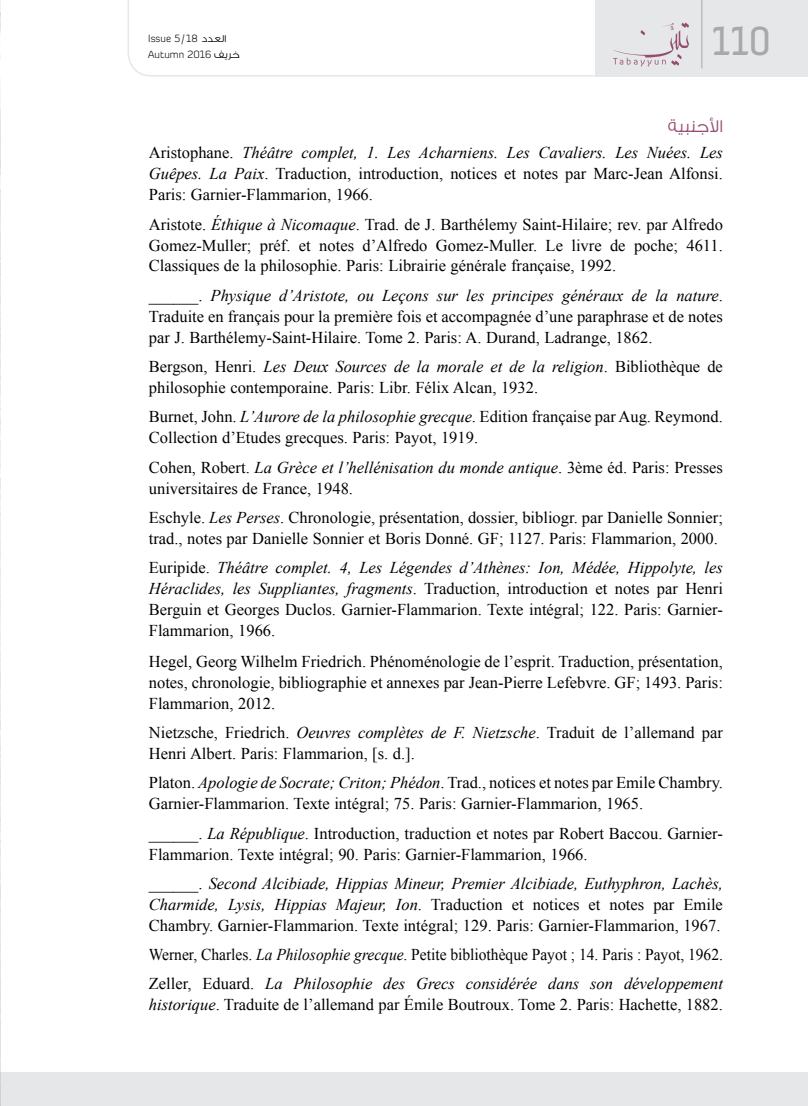
<style>
.page{position:relative;width:808px;height:1106px;background:#fff}
.page>*{position:absolute;margin:0;border:0;box-sizing:border-box;transform-origin:0 0}
.t1{font:500 39.75px "Diavlo";color:#a7a9ac;scale:.83 1}
.t2{font:300 18px "GESS Two";color:#954d6f}
.t3{font:16.5px/20.9px "Times New Roman";color:#000}
.t4{font:16.5px/29.4px "Times New Roman";color:#000;scale:.94 1}
.t5{font:300 10.5px "Diavlo";color:#000}
.s1{font-family:"GESS Two"}
.s2{font-style:italic}
</style>
<div class="page">
<svg style="left:127px;top:0;width:468px;height:77px"></svg>
<div style="left:595px;top:0;width:213px;height:77px;background:#e6e7e8"></div>
<div style="left:0;top:1071px;width:808px;height:35px;background:#e6e7e8"></div>
<img style="left:0;top:941px;width:1px;height:165px">
<img style="left:0;top:0;width:1px;height:60px">
<hr style="left:0;top:165px;width:1px;height:776px;background:#eaebeb">
<svg style="left:0;top:84px;width:1px;height:393px"></svg>
<p class="t5" style="left:148px;top:32px;width:80px">Issue 5/18 <span class="s1">دد ع ال</span></p>
<h1 class="t1" style="left:712px;top:16px;width:72px">110</h1>
<p class="t5" style="left:148px;top:48px;width:93px">Autumn 2016 <span class="s1">ف خر ي</span></p>
<p class="t2" style="left:668px;top:115px;width:57px">جن ب ية اأ ل</p>
<p class="t3" style="left:149px;top:142px;width:576px;text-align:justify">Aristophane. <span class="s2">Théâtre complet, 1. Les Acharniens. Les Cavaliers. Les Nuées. Les Guêpes. La Paix</span>. Traduction, introduction, notices et notes par Marc-Jean Alfonsi.<br>Paris: Garnier-Flammarion, 1966.</p>
<p class="t3" style="left:149px;top:213px;width:576px;text-align:justify">Aristote. <span class="s2">Éthique à Nicomaque</span>. Trad. de J. Barthélemy Saint-Hilaire; rev. par Alfredo Gomez-Muller; préf. et notes d’Alfredo Gomez-Muller. Le livre de poche; 4611.<br>Classiques de la philosophie. Paris: Librairie générale française, 1992.</p>
<p class="t3" style="left:149px;top:285px;width:576px;text-align:justify">______. <span class="s2">Physique d’Aristote, ou Leçons sur les principes généraux de la nature</span>.<br>Traduite en français pour la première fois et accompagnée d’une paraphrase et de notes par J. Barthélemy-Saint-Hilaire. Tome 2. Paris: A. Durand, Ladrange, 1862.</p>
<p class="t3" style="left:149px;top:356px;width:576px">Bergson, Henri. <span class="s2">Les Deux Sources de la morale et de la religion</span>. Bibliothèque de philosophie contemporaine. Paris: Libr. Félix Alcan, 1932.</p>
<p class="t3" style="left:149px;top:406px;width:576px">Burnet, John. <span class="s2">L’Aurore de la philosophie grecque</span>. Edition française par Aug. Reymond.<br>Collection d’Etudes grecques. Paris: Payot, 1919.</p>
<p class="t3" style="left:149px;top:456px;width:576px">Cohen, Robert. <span class="s2">La Grèce et l’hellénisation du monde antique</span>. 3ème éd. Paris: Presses universitaires de France, 1948.</p>
<p class="t3" style="left:149px;top:507px;width:576px">Eschyle. <span class="s2">Les Perses</span>. Chronologie, présentation, dossier, bibliogr. par Danielle Sonnier; trad., notes par Danielle Sonnier et Boris Donné. GF; 1127. Paris: Flammarion, 2000.</p>
<p class="t3" style="left:149px;top:557px;width:576px;text-align:justify">Euripide. <span class="s2">Théâtre complet. 4, Les Légendes d’Athènes: Ion, Médée, Hippolyte, les Héraclides, les Suppliantes, fragments</span>. Traduction, introduction et notes par Henri Berguin et Georges Duclos. Garnier-Flammarion. Texte intégral; 122. Paris: Garnier-Flammarion, 1966.</p>
<p class="t3" style="left:149px;top:650px;width:576px;text-align:justify">Hegel, Georg Wilhelm Friedrich. Phénoménologie de l’esprit. Traduction, présentation, notes, chronologie, bibliographie et annexes par Jean-Pierre Lefebvre. GF; 1493. Paris:<br>Flammarion, 2012.</p>
<p class="t3" style="left:149px;top:722px;width:576px">Nietzsche, Friedrich. <span class="s2">Oeuvres complètes de F. Nietzsche</span>. Traduit de l’allemand par<br>Henri Albert. Paris: Flammarion, [s. d.].</p>
<p class="t3" style="left:149px;top:772px;width:576px">Platon. <span class="s2">Apologie de Socrate; Criton; Phédon</span>. Trad., notices et notes par Emile Chambry.<br>Garnier-Flammarion. Texte intégral; 75. Paris: Garnier-Flammarion, 1965.</p>
<p class="t3" style="left:149px;top:822px;width:576px">______. <span class="s2">La République</span>. Introduction, traduction et notes par Robert Baccou. Garnier-<br>Flammarion. Texte intégral; 90. Paris: Garnier-Flammarion, 1966.</p>
<p class="t3" style="left:149px;top:872px;width:576px;text-align:justify">______. <span class="s2">Second Alcibiade, Hippias Mineur, Premier Alcibiade, Euthyphron, Lachès, Charmide, Lysis, Hippias Majeur, Ion</span>. Traduction et notices et notes par Emile Chambry. Garnier-Flammarion. Texte intégral; 129. Paris: Garnier-Flammarion, 1967.</p>
<p class="t4" style="left:149px;top:939px;width:612px">Werner, Charles. <span class="s2">La Philosophie grecque</span>. Petite bibliothèque Payot ; 14. Paris : Payot, 1962.<br>Zeller, Eduard. <span class="s2">La Philosophie des Grecs considérée dans son développement</span></p>
<p class="t3" style="left:149px;top:994px;width:576px"><span class="s2">historique</span>. Traduite de l’allemand par Émile Boutroux. Tome 2. Paris: Hachette, 1882.</p>
</div>
